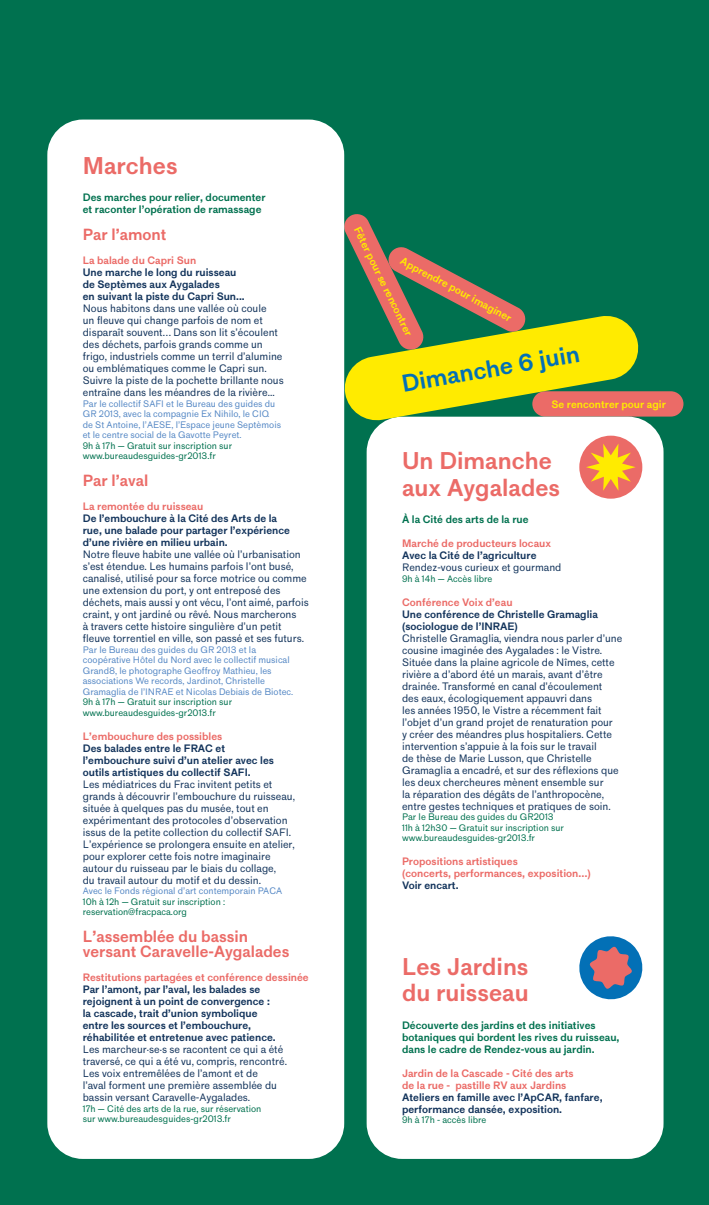
<style>
.page{position:relative;width:709px;height:1205px;background:#00714f}
.page>*{position:absolute;margin:0;border:0;box-sizing:border-box;transform-origin:0 0}
.t1{font:700 22.5px/26.2px "Standard";color:#eb6b67}
.t2{font:700 22.5px "Standard";color:#0370b6}
.t3{font:700 15px/15px "Standard";color:#eb6b67}
.t4{font:10px/12px "Standard";color:#12335b}
.t5{font:700 10px/12px "Standard";color:#12335b}
.t6{font:700 10px/12px "Standard";color:#eb6b67}
.t7{font:700 10px/12px "Standard";color:#00714f}
.t8{font:700 10px "Standard";color:#ffeb00}
.t9{font:8.75px/10.5px "Standard";color:#5588c5}
.t10{font:8.75px/10.5px "Standard";color:#00714f}
</style>
<div class="page">
<div style="left:532px;top:391px;width:151px;height:25px;background:#eb6b67;border-radius:13px"></div>
<div style="left:366px;top:417px;width:297px;height:742px;background:#fff;border-radius:35px"></div>
<div style="left:47px;top:120px;width:297px;height:1039px;background:#fff;border-radius:35px"></div>
<svg style="left:344px;top:212px;width:296px;height:211px"></svg>
<div style="left:579px;top:436px;width:63px;height:63px;background:#eb6b67;border-radius:50%"></div>
<svg style="left:586px;top:443px;width:49px;height:48px"></svg>
<svg style="left:579px;top:936px;width:64px;height:64px"></svg>
<h1 class="t1" style="left:83px;top:152px;width:96px">Marches</h1>
<p class="t7" style="left:83px;top:191px;width:184px">Des marches pour relier, documenter et raconter l’opération de ramassage</p>
<h2 class="t3" style="left:83px;top:227px;width:85px">Par l’amont</h2>
<p class="t6" style="left:83px;top:254px;width:115px">La balade du Capri Sun</p>
<p class="t5" style="left:83px;top:266px;width:163px">Une marche le long du ruisseau de Septèmes aux Aygalades<br>en suivant la piste du Capri Sun...</p>
<p class="t4" style="left:83px;top:302px;width:202px">Nous habitons dans une vallée où coule<br>un fleuve qui change parfois de nom et disparaît souvent… Dans son lit s’écoulent des déchets, parfois grands comme un frigo, industriels comme un terril d’alumine ou emblématiques comme le Capri sun.<br>Suivre la piste de la pochette brillante nous entraîne dans les méandres de la rivière...</p>
<p class="t9" style="left:83px;top:398px;width:200px">Par le collectif SAFI et le Bureau des guides du GR 2013, avec la compagnie Ex Nihilo, le CIQ de St Antoine, l’AESE, l’Espace jeune Septèmois et le centre social de la Gavotte Peyret.</p>
<p class="t10" style="left:83px;top:440px;width:151px">9h à 17h — Gratuit sur inscription sur www.bureaudesguides-gr2013.fr</p>
<h2 class="t3" style="left:83px;top:473px;width:67px">Par l’aval</h2>
<p class="t6" style="left:83px;top:500px;width:122px">La remontée du ruisseau</p>
<p class="t5" style="left:83px;top:512px;width:209px">De l’embouchure à la Cité des Arts de la rue, une balade pour partager l’expérience d’une rivière en milieu urbain.</p>
<p class="t4" style="left:83px;top:548px;width:227px">Notre fleuve habite une vallée où l’urbanisation s’est étendue. Les humains parfois l’ont busé, canalisé, utilisé pour sa force motrice ou comme une extension du port, y ont entreposé des déchets, mais aussi y ont vécu, l’ont aimé, parfois craint, y ont jardiné ou rêvé. Nous marcherons<br>à travers cette histoire singulière d’un petit fleuve torrentiel en ville, son passé et ses futurs.</p>
<p class="t9" style="left:83px;top:644px;width:212px">Par le Bureau des guides du GR 2013 et la coopérative Hôtel du Nord avec le collectif musical Grand8, le photographe Geoffroy Mathieu, les associations We records, Jardinot, Christelle Gramaglia de l’INRAE et Nicolas Debiais de Biotec.</p>
<p class="t10" style="left:83px;top:697px;width:151px">9h à 17h — Gratuit sur inscription sur www.bureaudesguides-gr2013.fr</p>
<p class="t6" style="left:83px;top:730px;width:141px">L’embouchure des possibles</p>
<p class="t5" style="left:83px;top:742px;width:193px">Des balades entre le FRAC et l’embouchure suivi d’un atelier avec les outils artistiques du collectif SAFI.</p>
<p class="t4" style="left:83px;top:778px;width:214px">Les médiatrices du Frac invitent petits et grands à découvrir l’embouchure du ruisseau, située à quelques pas du musée, tout en expérimentant des protocoles d’observation issus de la petite collection du collectif SAFI.<br>L’expérience se prolongera ensuite en atelier, pour explorer cette fois notre imaginaire autour du ruisseau par le biais du collage,<br>du travail autour du motif et du dessin.</p>
<p class="t9" style="left:83px;top:886px;width:201px">Avec le Fonds régional d’art contemporain PACA</p>
<p class="t10" style="left:83px;top:896px;width:144px">10h à 12h — Gratuit sur inscription : reservation@fracpaca.org</p>
<h2 class="t3" style="left:83px;top:929px;width:208px">L’assemblée du bassin versant Caravelle-Aygalades</h2>
<p class="t6" style="left:83px;top:971px;width:227px">Restitutions partagées et conférence dessinée</p>
<p class="t5" style="left:83px;top:983px;width:194px">Par l’amont, par l’aval, les balades se rejoignent à un point de convergence : la cascade, trait d’union symbolique entre les sources et l’embouchure, réhabilitée et entretenue avec patience.</p>
<p class="t4" style="left:83px;top:1043px;width:206px">Les marcheur·se·s se racontent ce qui a été traversé, ce qui a été vu, compris, rencontré.<br>Les voix entremêlées de l’amont et de<br>l’aval forment une première assemblée du bassin versant Caravelle-Aygalades.</p>
<p class="t10" style="left:83px;top:1103px;width:180px">17h — Cité des arts de la rue, sur réservation sur www.bureaudesguides-gr2013.fr</p>
<p class="t8" style="left:363px;top:225px;width:121px;rotate:64deg">Fêter pour se rencontrer</p>
<p class="t8" style="left:404px;top:255px;width:126px;rotate:28deg">Apprendre pour imaginer</p>
<h1 class="t2" style="left:399px;top:370px;width:182px;rotate:-10deg">Dimanche 6 juin</h1>
<p class="t8" style="left:551px;top:398px;width:116px">Se rencontrer pour agir</p>
<h1 class="t1" style="left:402px;top:448px;width:159px">Un Dimanche aux Aygalades</h1>
<p class="t7" style="left:402px;top:513px;width:128px">À la Cité des arts de la rue</p>
<p class="t6" style="left:402px;top:537px;width:150px">Marché de producteurs locaux</p>
<p class="t5" style="left:402px;top:549px;width:136px">Avec la Cité de l’agriculture</p>
<p class="t4" style="left:402px;top:562px;width:161px">Rendez-vous curieux et gourmand</p>
<p class="t10" style="left:402px;top:573px;width:92px">9h à 14h — Accès libre</p>
<p class="t6" style="left:402px;top:596px;width:112px">Conférence Voix d’eau</p>
<p class="t5" style="left:402px;top:608px;width:197px">Une conférence de Christelle Gramaglia (sociologue de l’INRAE)</p>
<p class="t4" style="left:402px;top:632px;width:222px">Christelle Gramaglia, viendra nous parler d’une cousine imaginée des Aygalades : le Vistre.<br>Située dans la plaine agricole de Nîmes, cette rivière a d’abord été un marais, avant d’être drainée. Transformé en canal d’écoulement<br>des eaux, écologiquement appauvri dans<br>les années 1950, le Vistre a récemment fait l’objet d’un grand projet de renaturation pour<br>y créer des méandres plus hospitaliers. Cette intervention s’appuie à la fois sur le travail<br>de thèse de Marie Lusson, que Christelle Gramaglia a encadré, et sur des réflexions que les deux chercheures mènent ensemble sur<br>la réparation des dégâts de l’anthropocène, entre gestes techniques et pratiques de soin.</p>
<p class="t10" style="left:402px;top:812px;width:163px">Par le Bureau des guides du GR2013<br>11h à 12h30 — Gratuit sur inscription sur www.bureaudesguides-gr2013.fr</p>
<p class="t6" style="left:402px;top:855px;width:190px">Propositions artistiques<br>(concerts, performances, exposition…)</p>
<p class="t5" style="left:402px;top:879px;width:58px">Voir encart.</p>
<h1 class="t1" style="left:402px;top:953px;width:128px">Les Jardins du ruisseau</h1>
<p class="t7" style="left:402px;top:1019px;width:219px">Découverte des jardins et des initiatives botaniques qui bordent les rives du ruisseau, dans le cadre de Rendez-vous au jardin.</p>
<p class="t6" style="left:402px;top:1067px;width:173px">Jardin de la Cascade - Cité des arts de la rue - pastille RV aux Jardins</p>
<p class="t5" style="left:402px;top:1091px;width:202px">Ateliers en famille avec l’ApCAR, fanfare, performance dansée, exposition.</p>
<p class="t10" style="left:402px;top:1115px;width:86px">9h à 17h - accès libre</p>
</div>
